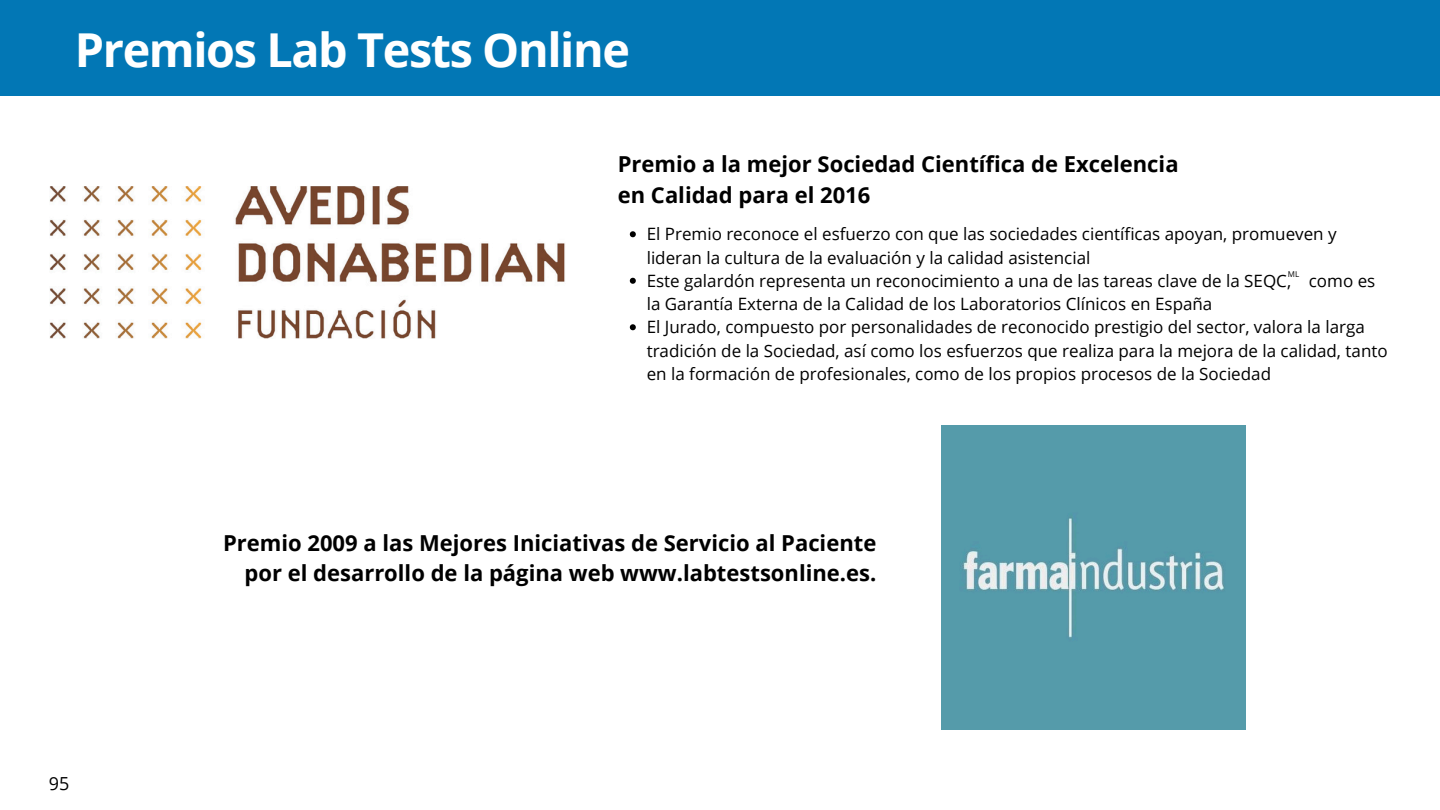
<style>
.page{position:relative;width:1440px;height:810px;background:#fff}
.page>*{position:absolute;margin:0;border:0;box-sizing:border-box;transform-origin:0 0}
.t1{font:700 46.7px "Open Sans";letter-spacing:-.03em;color:#fff}
.t2{font:700 22px/30.8px "Open Sans";color:#000}
.t3{font:18px "Open Sans";color:#010101}
.t4{font:17px/23.2px "Open Sans";color:#000}
.t5{font:8px "Open Sans";color:#000}
</style>
<div class="page">
<img style="left:49px;top:187px;width:516px;height:151px">
<img style="left:941px;top:425px;width:304px;height:304px">
<svg style="left:630px;top:231px;width:6px;height:6px"></svg>
<svg style="left:630px;top:278px;width:6px;height:6px"></svg>
<svg style="left:630px;top:324px;width:6px;height:6px"></svg>
<div style="left:0;top:0;width:1440px;height:96px;background:#0277b5"></div>
<p class="t1" style="left:75px;top:17px;width:557px">Premios Lab Tests Online</p>
<p class="t2" style="left:618px;top:148px;width:562px">Premio a la mejor Sociedad Científica de Excelencia en Calidad para el 2016</p>
<p class="t4" style="left:647px;top:222px;width:691px">El Premio reconoce el esfuerzo con que las sociedades científicas apoyan, promueven y lideran la cultura de la evaluación y la calidad asistencial</p>
<p class="t4" style="left:647px;top:269px;width:730px">Este galardón representa un reconocimiento a una de las tareas clave de la SEQC, como es la Garantía Externa de la Calidad de los Laboratorios Clínicos en España</p>
<p class="t4" style="left:647px;top:315px;width:742px">El Jurado, compuesto por personalidades de reconocido prestigio del sector, valora la larga tradición de la Sociedad, así como los esfuerzos que realiza para la mejora de la calidad, tanto en la formación de profesionales, como de los propios procesos de la Sociedad</p>
<p class="t5" style="left:1288px;top:269px;width:13px">ML</p>
<h2 class="t2" style="left:223px;top:527px;width:655px;text-align:right">Premio 2009 a las Mejores Iniciativas de Servicio al Paciente por el desarrollo de la página web www.labtestsonline.es.</h2>
<p class="t3" style="left:49px;top:770px;width:22px">95</p>
</div>
